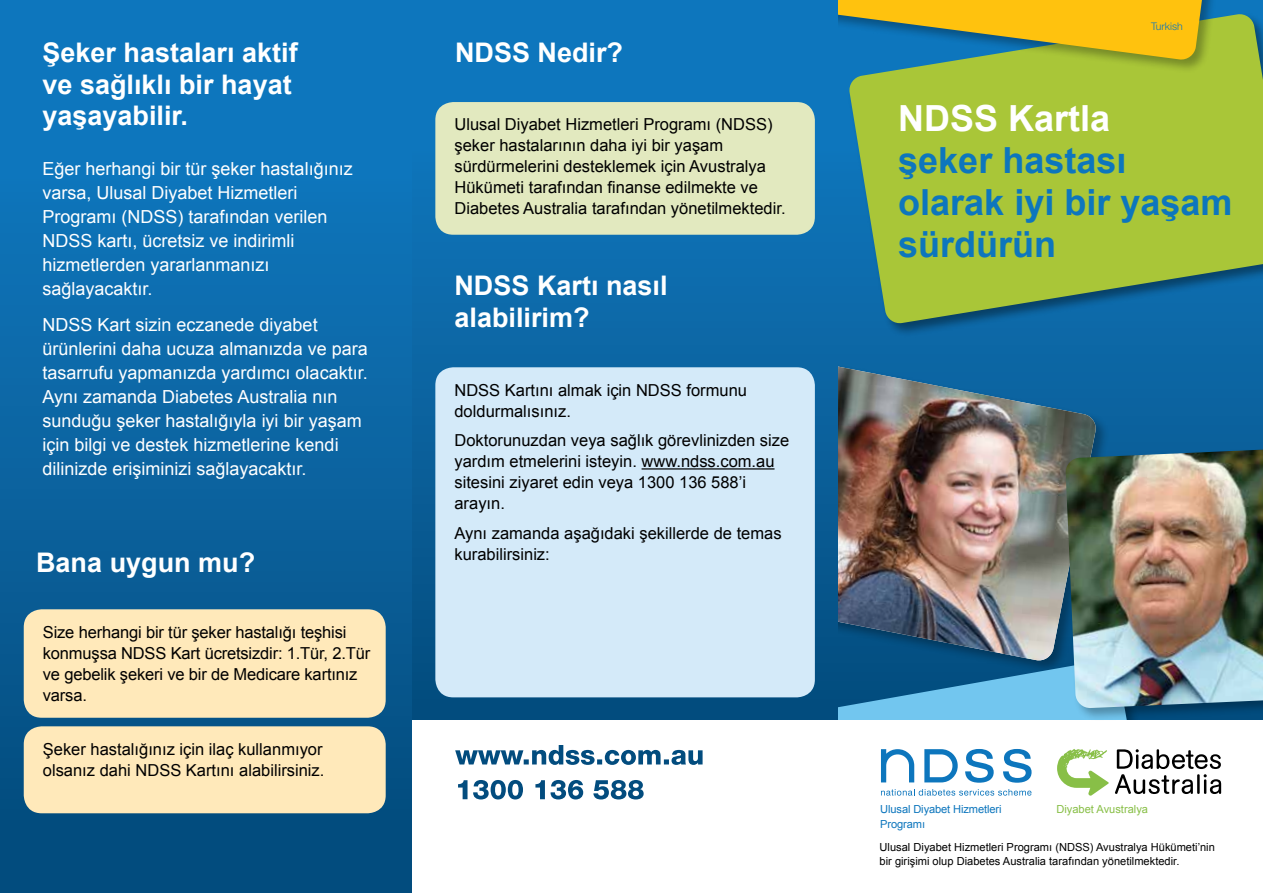
<style>
.page{position:relative;width:1263px;height:893px;background:#fff}
.page>*{position:absolute;margin:0;border:0;box-sizing:border-box;transform-origin:0 0}
.t1{font:700 36px/42px "Arial";color:#0d76bd}
.t2{font:700 36px "Arial";color:#fff}
.t3{font:700 27px/31.5px "Arial";color:#fff}
.t4{font:18px/24px "Arial";color:#fff}
.t5{font:16.5px/21px "Arial";color:#000}
.t6{font:11.1px/14.9px "Arial";color:#000}
.t7{font:11.1px/14.9px "Arial";letter-spacing:-.01em;color:#0d76bd}
.t8{font:11.1px "Arial";color:#88bf47}
.t9{font:300 10.5px "Helvetica Neue LT Std";color:#0d76bd}
</style>
<div class="page">
<svg style="left:837px;top:0;width:426px;height:443px;background:#0c66a3"></svg>
<div style="left:837px;top:340px;width:260px;height:20px;background:#0c67a5"></div>
<img style="left:837px;top:360px;width:260px;height:298px">
<svg style="left:837px;top:659px;width:227px;height:61px;background:#3e8ebb"></svg>
<div style="left:847px;top:12px;width:416px;height:325px;background:#000;opacity:.4"></div>
<svg style="left:848px;top:13px;width:415px;height:311px;background:#90b748"></svg>
<div style="left:787px;top:0;width:452px;height:73px;background:#000;opacity:.3"></div>
<svg style="left:837px;top:0;width:388px;height:60px;background:#ada840"></svg>
<div style="left:0;top:0;width:421px;height:893px;background:linear-gradient(to bottom,#107dc7,#044b7b)"></div>
<div style="left:412px;top:0;width:425px;height:772px;background:linear-gradient(to bottom,#0e7cc6,#084c7c)"></div>
<div style="left:435px;top:367px;width:380px;height:330px;background:#d4eaf9;border-radius:18px"></div>
<hr style="left:641px;top:468px;width:133px;height:2px;background:#000">
<div style="left:435px;top:102px;width:380px;height:133px;background:#e2e9bf;border-radius:18px"></div>
<div style="left:24px;top:609px;width:362px;height:109px;background:#ffe9ba;border-radius:18px"></div>
<div style="left:24px;top:726px;width:362px;height:87px;background:#ffe9ba;border-radius:18px"></div>
<div style="left:412px;top:721px;width:851px;height:172px;background:#fff"></div>
<svg style="left:881px;top:749px;width:33px;height:33px"></svg>
<svg style="left:924px;top:749px;width:34px;height:33px"></svg>
<svg style="left:881px;top:789px;width:150px;height:7px"></svg>
<svg style="left:965px;top:749px;width:29px;height:34px"></svg>
<svg style="left:1003px;top:749px;width:28px;height:34px"></svg>
<svg style="left:1057px;top:749px;width:52px;height:47px"></svg>
<svg style="left:1115px;top:749px;width:106px;height:45px"></svg>
<svg style="left:458px;top:780px;width:186px;height:19px"></svg>
<svg style="left:455px;top:745px;width:247px;height:20px"></svg>
<div style="left:1064px;top:443px;width:199px;height:279px;background:#000;opacity:.3"></div>
<img style="left:1065px;top:450px;width:198px;height:258px">
<h2 class="t3" style="left:43px;top:38px;width:257px">Şeker hastaları aktif ve sağlıklı bir hayat yaşayabilir.</h2>
<p class="t4" style="left:43px;top:157px;width:312px">Eğer herhangi bir tür şeker hastalığınız varsa, Ulusal Diyabet Hizmetleri<br>Programı (NDSS) tarafından verilen<br>NDSS kartı, ücretsiz ve indirimli hizmetlerden yararlanmanızı sağlayacaktır.</p>
<p class="t4" style="left:43px;top:313px;width:327px">NDSS Kart sizin eczanede diyabet ürünlerini daha ucuza almanızda ve para tasarrufu yapmanızda yardımcı olacaktır.<br>Aynı zamanda Diabetes Australia nın sunduğu şeker hastalığıyla iyi bir yaşam için bilgi ve destek hizmetlerine kendi dilinizde erişiminizi sağlayacaktır.</p>
<h2 class="t3" style="left:36px;top:547px;width:221px">Bana uygun mu?</h2>
<p class="t5" style="left:43px;top:622px;width:329px">Size herhangi bir tür şeker hastalığı teşhisi konmuşsa NDSS Kart ücretsizdir: 1.Tür, 2.Tür ve gebelik şekeri ve bir de Medicare kartınız varsa.</p>
<p class="t5" style="left:43px;top:739px;width:283px">Şeker hastalığınız için ilaç kullanmıyor olsanız dahi NDSS Kartını alabilirsiniz.</p>
<h2 class="t3" style="left:455px;top:38px;width:170px">NDSS Nedir?</h2>
<p class="t5" style="left:454px;top:114px;width:333px">Ulusal Diyabet Hizmetleri Programı (NDSS) şeker hastalarının daha iyi bir yaşam sürdürmelerini desteklemek için Avustralya Hükümeti tarafından finanse edilmekte ve Diabetes Australia tarafından yönetilmektedir.</p>
<h2 class="t3" style="left:454px;top:271px;width:215px">NDSS Kartı nasıl alabilirim?</h2>
<p class="t5" style="left:454px;top:380px;width:294px">NDSS Kartını almak için NDSS formunu doldurmalısınız.</p>
<p class="t5" style="left:454px;top:430px;width:336px">Doktorunuzdan veya sağlık görevlinizden size yardım etmelerini isteyin. www.ndss.com.au sitesini ziyaret edin veya 1300 136 588’i arayın.</p>
<p class="t5" style="left:454px;top:523px;width:329px">Aynı zamanda aşağıdaki şekillerde de temas kurabilirsiniz:</p>
<p class="t9" style="left:1151px;top:20px;width:33px">Turkish</p>
<h1 class="t2" style="left:898px;top:94px;width:214px">NDSS Kartla</h1>
<h1 class="t1" style="left:898px;top:140px;width:336px">şeker hastası olarak iyi bir yaşam sürdürün</h1>
<p class="t7" style="left:880px;top:802px;width:123px">Ulusal Diyabet Hizmetleri<br>Programı</p>
<p class="t8" style="left:1056px;top:802px;width:93px">Diyabet Avustralya</p>
<p class="t6" style="left:879px;top:839px;width:337px">Ulusal Diyabet Hizmetleri Programı (NDSS) Avustralya Hükümeti’nin bir girişimi olup Diabetes Australia tarafından yönetilmektedir.</p>
</div>
